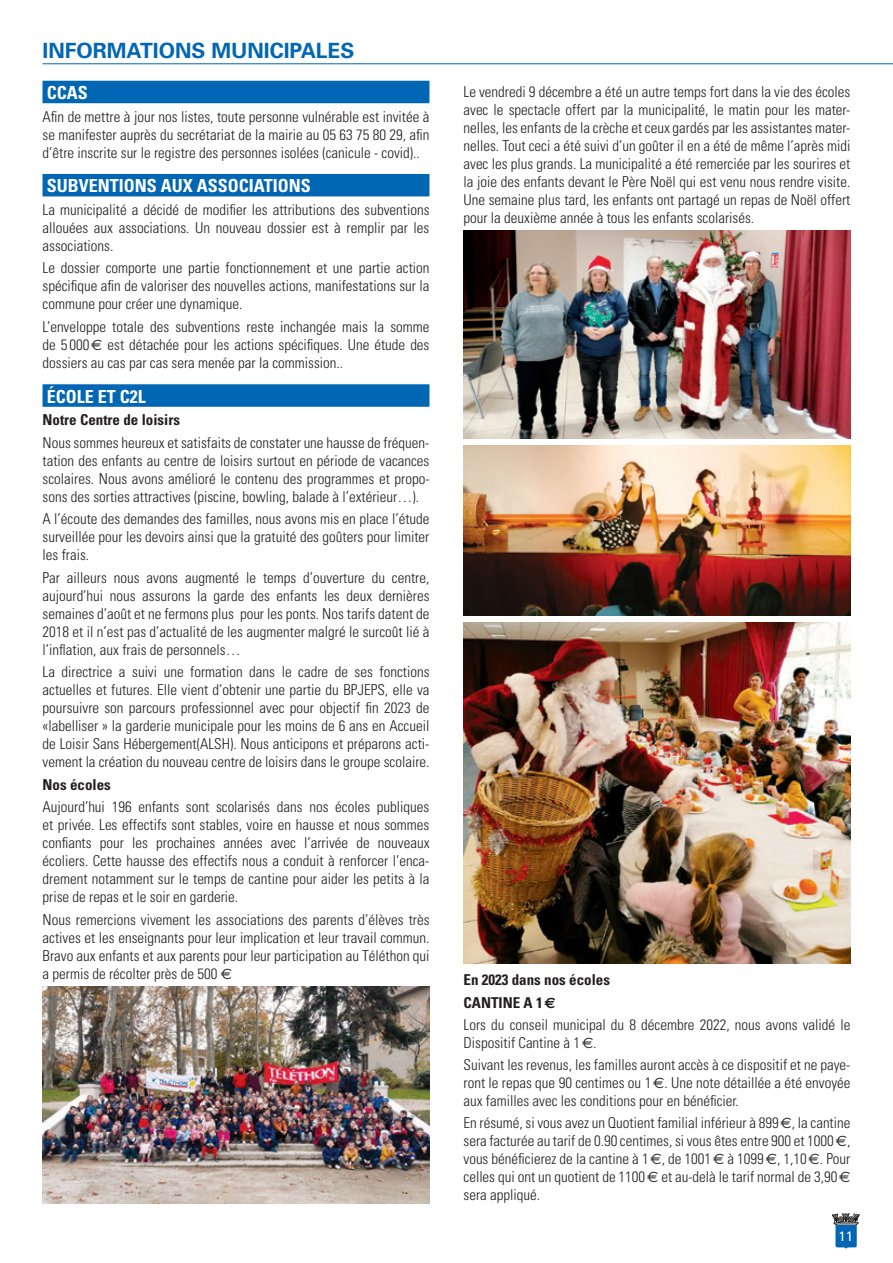
<style>
.page{position:relative;width:893px;height:1263px;background:#fff}
.page>*{position:absolute;margin:0;border:0;box-sizing:border-box;transform-origin:0 0}
.t1{font:700 21px "Univers";color:#0166b3}
.t2{font:700 condensed 18px "Univers";color:#fff}
.t3{font:300 condensed 15px/18px "Univers";color:#231f20;text-align:justify}
.t4{font:700 condensed 15px "Univers";color:#231f20}
.t5{font:300 13.5px "Univers";color:#fff}
.s1{font-family:"Euro Sans";font-weight:400;font-stretch:normal}
.s2{font-weight:700}
.s3{font-family:"Euro Sans";font-weight:700;font-stretch:normal}
</style>
<div class="page">
<svg style="left:832px;top:1213px;width:28px;height:36px"></svg>
<hr style="left:43px;top:63px;width:850px;height:1px;background:#0166b3">
<div style="left:43px;top:81px;width:386px;height:22px;background:#0166b3"></div>
<div style="left:43px;top:174px;width:386px;height:22px;background:#0166b3"></div>
<div style="left:43px;top:384px;width:386px;height:23px;background:#0166b3"></div>
<img style="left:43px;top:986px;width:386px;height:217px">
<img style="left:463px;top:230px;width:387px;height:208px">
<img style="left:463px;top:446px;width:387px;height:170px">
<img style="left:463px;top:623px;width:387px;height:340px">
<h1 class="t1" style="left:43px;top:37px;width:313px">INFORMATIONS MUNICIPALES</h1>
<p class="t2" style="left:47px;top:82px;width:43px">CCAS</p>
<p class="t3" style="left:43px;top:107px;width:388px">Afin de mettre à jour nos listes, toute personne vulnérable est invitée à se manifester auprès du secrétariat de la mairie au 05 63 75 80 29, afin d’être inscrite sur le registre des personnes isolées (canicule - covid)..</p>
<p class="t2" style="left:47px;top:175px;width:265px">SUBVENTIONS AUX ASSOCIATIONS</p>
<p class="t3" style="left:43px;top:200px;width:388px">La municipalité a décidé de modifier les attributions des subventions allouées aux associations. Un nouveau dossier est à remplir par les associations.</p>
<p class="t3" style="left:43px;top:259px;width:388px">Le dossier comporte une partie fonctionnement et une partie action spécifique afin de valoriser des nouvelles actions, manifestations sur la commune pour créer une dynamique.</p>
<p class="t3" style="left:43px;top:317px;width:388px">L’enveloppe totale des subventions reste inchangée mais la somme de 5 000<span class="s1">E</span> est détachée pour les actions spécifiques. Une étude des dossiers au cas par cas sera menée par la commission..</p>
<p class="t2" style="left:47px;top:385px;width:100px">ÉCOLE ET C2L</p>
<p class="t4" style="left:43px;top:411px;width:139px">Notre Centre de loisirs</p>
<p class="t3" style="left:43px;top:433px;width:388px">Nous sommes heureux et satisfaits de constater une hausse de fréquen&shy;tation des enfants au centre de loisirs surtout en période de vacances scolaires. Nous avons amélioré le contenu des programmes et propo&shy;sons des sorties attractives (piscine, bowling, balade à l’extérieur…).</p>
<p class="t3" style="left:43px;top:510px;width:388px">A l’écoute des demandes des familles, nous avons mis en place l’étude surveillée pour les devoirs ainsi que la gratuité des goûters pour limiter les frais.</p>
<p class="t3" style="left:43px;top:568px;width:388px">Par ailleurs nous avons augmenté le temps d’ouverture du centre, aujourd’hui nous assurons la garde des enfants les deux dernières semaines d’août et ne fermons plus pour les ponts. Nos tarifs datent de 2018 et il n’est pas d’actualité de les augmenter malgré le surcoût lié à l’inflation, aux frais de personnels…</p>
<p class="t3" style="left:43px;top:663px;width:388px">La directrice a suivi une formation dans le cadre de ses fonctions actuelles et futures. Elle vient d’obtenir une partie du BPJEPS, elle va poursuivre son parcours professionnel avec pour objectif fin 2023 de «labelliser » la garderie municipale pour les moins de 6 ans en Accueil de Loisir Sans Hébergement(ALSH). Nous anticipons et préparons acti&shy;vement la création du nouveau centre de loisirs dans le groupe scolaire.</p>
<p class="t4" style="left:43px;top:775px;width:70px">Nos écoles</p>
<p class="t3" style="left:43px;top:798px;width:388px">Aujourd’hui 196 enfants sont scolarisés dans nos écoles publiques et privée. Les effectifs sont stables, voire en hausse et nous sommes confiants pour les prochaines années avec l’arrivée de nouveaux écoliers. Cette hausse des effectifs nous a conduit à renforcer l’enca&shy;drement notamment sur le temps de cantine pour aider les petits à la prise de repas et le soir en garderie.</p>
<p class="t3" style="left:43px;top:910px;width:388px">Nous remercions vivement les associations des parents d’élèves très actives et les enseignants pour leur implication et leur travail commun.<br>Bravo aux enfants et aux parents pour leur participation au Téléthon qui a permis de récolter près de 500 <span class="s1">E</span></p>
<p class="t3" style="left:463px;top:82px;width:388px">Le vendredi 9 décembre a été un autre temps fort dans la vie des écoles avec le spectacle offert par la municipalité, le matin pour les mater&shy;nelles, les enfants de la crèche et ceux gardés par les assistantes mater&shy;nelles. Tout ceci a été suivi d’un goûter il en a été de même l’après midi avec les plus grands. La municipalité a été remerciée par les sourires et la joie des enfants devant le Père Noël qui est venu nous rendre visite.<br>Une semaine plus tard, les enfants ont partagé un repas de Noël offert pour la deuxième année à tous les enfants scolarisés.</p>
<p class="t3" style="left:463px;top:969px;width:388px;line-height:22.2px;text-align:left"><span class="s2">En 2023 dans nos écoles<br>CANTINE A 1</span><span class="s3">E<br></span>Lors du conseil municipal du 8 décembre 2022, nous avons validé le</p>
<p class="t3" style="left:463px;top:1031px;width:388px;line-height:22.2px">Dispositif Cantine à 1<span class="s1">E</span>.<br>Suivant les revenus, les familles auront accès à ce dispositif et ne paye-</p>
<p class="t3" style="left:463px;top:1074px;width:388px">ront le repas que 90 centimes ou 1<span class="s1">E</span>. Une note détaillée a été envoyée aux familles avec les conditions pour en bénéficier.</p>
<p class="t3" style="left:463px;top:1114px;width:388px">En résumé, si vous avez un Quotient familial inférieur à 899<span class="s1">E</span>, la cantine sera facturée au tarif de 0.90 centimes, si vous êtes entre 900 et 1000<span class="s1">E</span>, vous bénéficierez de la cantine à 1<span class="s1">E</span>, de 1001<span class="s1">E</span> à 1099<span class="s1">E</span>, 1,10<span class="s1">E</span>. Pour celles qui ont un quotient de 1100<span class="s1">E</span> et au-delà le tarif normal de 3,90<span class="s1">E </span>sera appliqué.</p>
<p class="t5" style="left:838px;top:1228px;width:17px">11</p>
</div>
